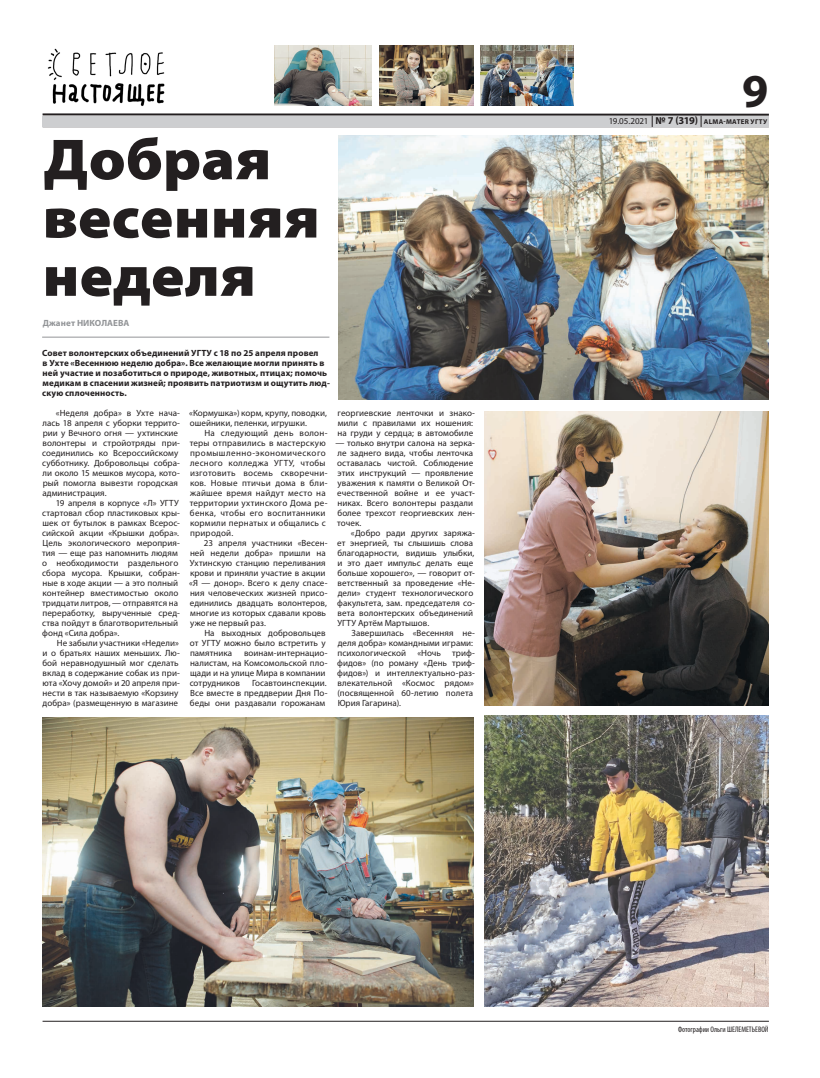
<style>
.page{position:relative;width:820px;height:1078px;background:#fff}
.page>*{position:absolute;margin:0;border:0;box-sizing:border-box;transform-origin:0 0}
.t1{font:900 semi-expanded 58.2px/58.2px "Myriad Pro";letter-spacing:.005em;color:#231f20}
.t2{font:700 47.4px "Myriad Pro";color:#231f20}
.t3{font:9px/10px "Myriad Pro";letter-spacing:.005em;color:#231f20}
.t4{font:9px/10px "Myriad Pro";letter-spacing:.025em;color:#231f20}
.t5{font:700 9px/10px "Myriad Pro";letter-spacing:.01em;color:#231f20}
.t6{font:700 9px "Myriad Pro";letter-spacing:.005em;color:#939598}
.t7{font:condensed 8px "Myriad Pro";color:#231f20}
.t8{font:700 7px "Myriad Pro";letter-spacing:.04em;color:#231f20}
.s1{font-weight:400;font-size:9px}
.s2{font-size:10.5px}
</style>
<div class="page">
<hr style="left:43px;top:113px;width:725px;height:3px;background:#231f20">
<div style="left:43px;top:116px;width:725px;height:11px;background:#cdced0"></div>
<hr style="left:43px;top:1020px;width:725px;height:1px;background:#231f20">
<img style="left:48px;top:48px;width:117px;height:58px">
<img style="left:480px;top:45px;width:93px;height:60px">
<img style="left:379px;top:45px;width:94px;height:60px">
<img style="left:274px;top:45px;width:98px;height:60px">
<img style="left:338px;top:135px;width:430px;height:265px">
<img style="left:43px;top:717px;width:430px;height:288px">
<img style="left:484px;top:411px;width:284px;height:294px">
<img style="left:484px;top:715px;width:283px;height:290px">
<hr style="left:42px;top:337px;width:287px;height:1px;background:#939598">
<h1 class="t1" style="left:43px;top:131px;width:278px">Добрая весенняя неделя</h1>
<p class="t6" style="left:43px;top:317px;width:88px">Джанет НИКОЛАЕВА</p>
<p class="t5" style="left:42px;top:347px;width:289px">Совет волонтерских объединений УГТУ с 18 по 25 апреля провел<br>в Ухте «Весеннюю неделю добра». Все желающие могли принять в ней участие и позаботиться о природе, животных, птицах; помочь медикам в спасении жизней; проявить патриотизм и ощутить люд&shy;скую сплоченность.</p>
<p class="t3" style="left:42px;top:407px;width:139px;text-indent:14px">«Неделя добра» в Ухте нача&shy;лась 18 апреля с уборки террито&shy;рии у Вечного огня — ухтинские волонтеры и стройотряды при&shy;соединились ко Всероссийскому субботнику. Добровольцы собра&shy;ли около 15 мешков мусора, кото&shy;рый помогла вывезти городская администрация.</p>
<p class="t3" style="left:42px;top:497px;width:139px;text-indent:14px">19 апреля в корпусе «Л» УГТУ стартовал сбор пластиковых кры&shy;шек от бутылок в рамках Всерос&shy;сийской акции «Крышки добра».<br>Цель экологического мероприя&shy;тия — еще раз напомнить людям о необходимости раздельного сбора мусора. Крышки, собран&shy;ные в ходе акции — а это полный контейнер вместимостью около тридцати литров, — отправятся на переработку, вырученные сред&shy;ства пойдут в благотворительный фонд «Сила добра».</p>
<p class="t3" style="left:42px;top:637px;width:139px;text-indent:14px">Не забыли участники «Недели» и о братьях наших меньших. Лю&shy;бой неравнодушный мог сделать вклад в содержание собак из при&shy;юта «Хочу домой» и 20 апреля при&shy;нести в так называемую «Корзину добра» (размещенную в магазине</p>
<p class="t3" style="left:189px;top:407px;width:139px">«Кормушка») корм, крупу, поводки, ошейники, пеленки, игрушки.</p>
<p class="t4" style="left:189px;top:427px;width:139px;text-indent:15px">На следующий день волон&shy;теры отправились в мастерскую промышленно-экономического лесного колледжа УГТУ, чтобы изготовить восемь скворечни&shy;ков. Новые птичьи дома в бли&shy;жайшее время найдут место на территории ухтинского Дома ре&shy;бенка, чтобы его воспитанники кормили пернатых и общались с природой.</p>
<p class="t3" style="left:189px;top:537px;width:140px;text-indent:15px">23 апреля участники «Весен&shy;ней недели добра» пришли на<br>Ухтинскую станцию переливания крови и приняли участие в акции «Я — донор». Всего к делу спасе&shy;ния человеческих жизней присо&shy;единились двадцать волонтеров, многие из которых сдавали кровь уже не первый раз.</p>
<p class="t3" style="left:190px;top:627px;width:137px;text-align:justify;text-indent:15px">На выходных добровольцев от УГТУ можно было встретить у памятника</p>
<p class="t3" style="left:189px;top:647px;width:139px;text-indent:54px">воинам-интернацио&shy;налистам, на Комсомольской пло&shy;щади и на улице Мира в компании сотрудников</p>
<p class="t3" style="left:190px;top:677px;width:139px;text-align:justify;text-indent:62px">Госавтоинспекции.<br>Все вместе в преддверии Дня По&shy;беды они раздавали горожанам</p>
<p class="t3" style="left:337px;top:407px;width:139px">георгиевские ленточки и знако&shy;мили с правилами их ношения: на груди у сердца; в автомобиле</p>
<p class="t3" style="left:335px;top:437px;width:141px">— только внутри салона на зерка&shy;ле заднего вида, чтобы ленточка оставалась чистой. Соблюдение этих инструкций — проявление уважения к памяти о Великой От&shy;ечественной войне и ее участ&shy;никах. Всего волонтеры раздали более трехсот георгиевских лен&shy;точек.</p>
<p class="t3" style="left:337px;top:527px;width:139px;text-indent:14px">«Добро ради других заряжа&shy;ет энергией, ты слышишь слова благодарности, видишь улыбки, и это дает импульс делать еще больше хорошего», — говорит от&shy;ветственный за проведение «Не&shy;дели» студент технологического факультета, зам. председателя со&shy;вета волонтерских объединений<br>УГТУ Артём Мартышов.</p>
<p class="t3" style="left:337px;top:627px;width:139px;text-indent:14px">Завершилась «Весенняя не&shy;деля добра» командными играми: психологической «Ночь триф&shy;фидов» (по роману «День триф&shy;фидов») и интеллектуально-раз&shy;влекательной «Космос рядом» (посвященной 60-летию полета<br>Юрия Гагарина).</p>
<h2 class="t2" style="left:741px;top:60px;width:28px">9</h2>
<p class="t8" style="left:608px;top:117px;width:160px"><span class="s1">19.05.2021</span> <span class="s2">№ 7 (319)</span> ALMA-MATER УГТУ</p>
<p class="t7" style="left:677px;top:1024px;width:92px">Фотографии Ольги ШЕЛЕМЕТЬЕВОЙ</p>
</div>
